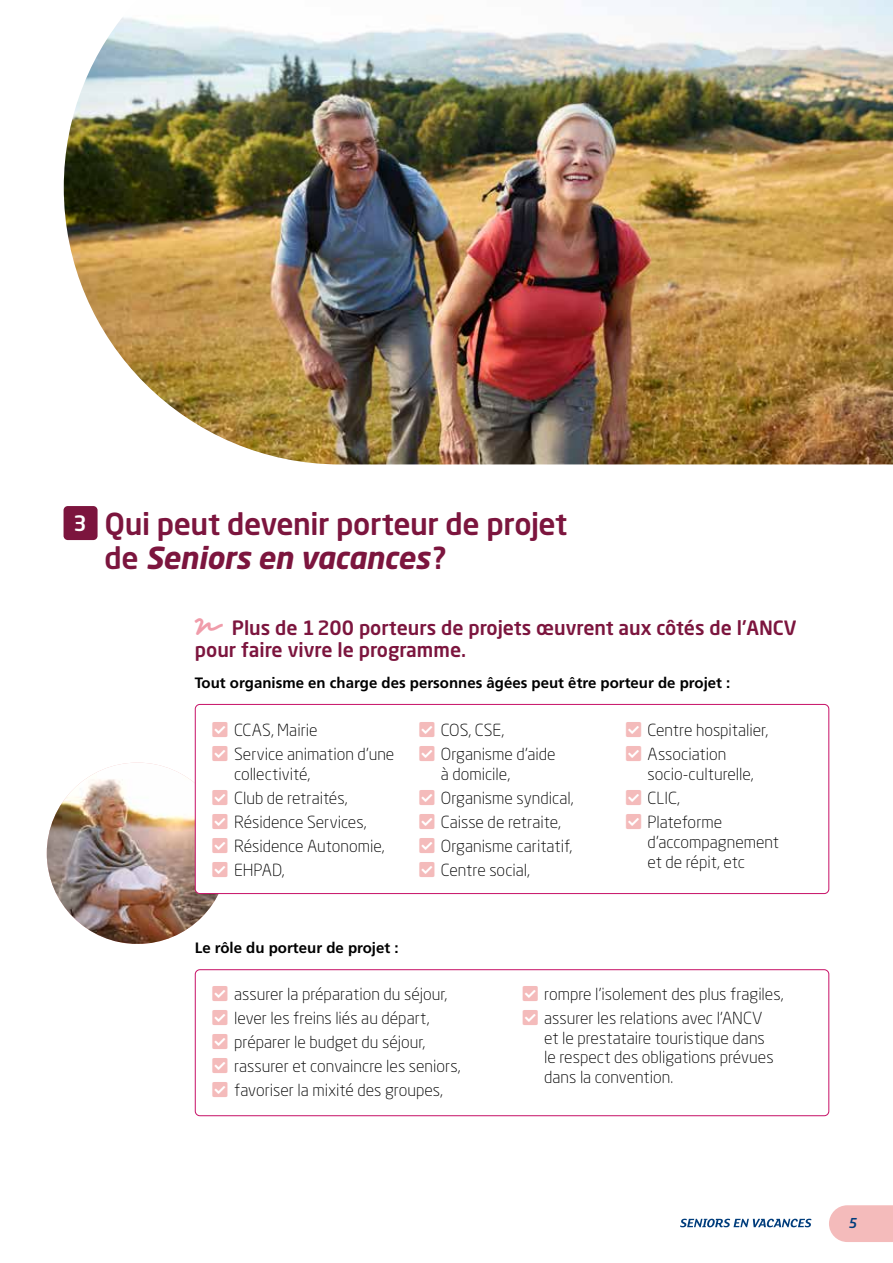
<style>
.page{position:relative;width:893px;height:1263px;background:#fff}
.page>*{position:absolute;margin:0;border:0;box-sizing:border-box;transform-origin:0 0}
.t1{font:500 30px/34.5px "Neo Sans Pro";letter-spacing:-.015em;color:#7c153e}
.t2{font:500 19.5px/22.5px "Neo Sans Pro";color:#7c153e}
.t3{font:300 16.5px/24px "Neo Sans Pro";color:#000}
.t4{font:700 15px "Frutiger LT Std";color:#000}
.t5{font:italic 500 13.5px "Neo Sans Pro";color:#003d7c}
.s1{font-size:21px;color:#fff}
.s2{font-weight:700;font-style:italic}
</style>
<div class="page">
<svg style="left:829px;top:1205px;width:64px;height:37px"></svg>
<svg style="left:680px;top:1219px;width:131px;height:8px"></svg>
<img style="left:47px;top:762px;width:181px;height:182px;border-radius:91px">
<div style="left:64px;top:506px;width:34px;height:34px;background:#7c153e;border-radius:4px"></div>
<div style="left:195px;top:704px;width:634px;height:189px;background:#fff;border-radius:5px"></div>
<div style="left:195px;top:704px;width:634px;height:190px;border:1px solid #c71066;border-radius:5px"></div>
<div style="left:195px;top:969px;width:634px;height:147px;border:1px solid #c71066;border-radius:5px"></div>
<img style="left:64px;top:0;width:829px;height:464px">
<h1 class="t1" style="left:104px;top:506px;width:464px;text-indent:-31px"><span class="s1">3</span> Qui peut devenir porteur de projet de <span class="s2">Seniors en vacances</span>?</h1>
<p class="t2" style="left:195px;top:616px;width:603px;text-indent:37px">Plus de 1200 porteurs de projets œuvrent aux côtés de l'ANCV pour faire vivre le programme.</p>
<p class="t4" style="left:195px;top:674px;width:537px">Tout organisme en charge des personnes âgées peut être porteur de projet :</p>
<p class="t3" style="left:234px;top:718px;width:162px">CCAS, Mairie<br>Service animation d’une</p>
<p class="t3" style="left:234px;top:762px;width:152px">collectivité,<br>Club de retraités,<br>Résidence Services,<br>Résidence Autonomie,<br>EHPAD,</p>
<p class="t4" style="left:195px;top:939px;width:205px">Le rôle du porteur de projet :</p>
<p class="t3" style="left:441px;top:718px;width:116px">COS, CSE,<br>Organisme d’aide</p>
<p class="t3" style="left:441px;top:762px;width:134px">à domicile,<br>Organisme syndical,<br>Caisse de retraite,<br>Organisme caritatif,<br>Centre social,</p>
<p class="t3" style="left:647px;top:718px;width:122px">Centre hospitalier,<br>Association</p>
<p class="t3" style="left:647px;top:762px;width:108px">socio-culturelle,<br>CLIC,<br>Plateforme</p>
<p class="t3" style="left:647px;top:832px;width:133px;line-height:19.8px">d’accompagnement et de répit, etc</p>
<p class="t3" style="left:234px;top:981px;width:228px">assurer la préparation du séjour, lever les freins liés au départ, préparer le budget du séjour, rassurer et convaincre les seniors, favoriser la mixité des groupes,</p>
<p class="t3" style="left:544px;top:981px;width:241px">rompre l’isolement des plus fragiles, assurer les relations avec l’ANCV</p>
<p class="t3" style="left:544px;top:1027px;width:231px;line-height:19.8px">et le prestataire touristique dans le respect des obligations prévues dans la convention.</p>
<p class="t5" style="left:848px;top:1214px;width:10px">5</p>
</div>
